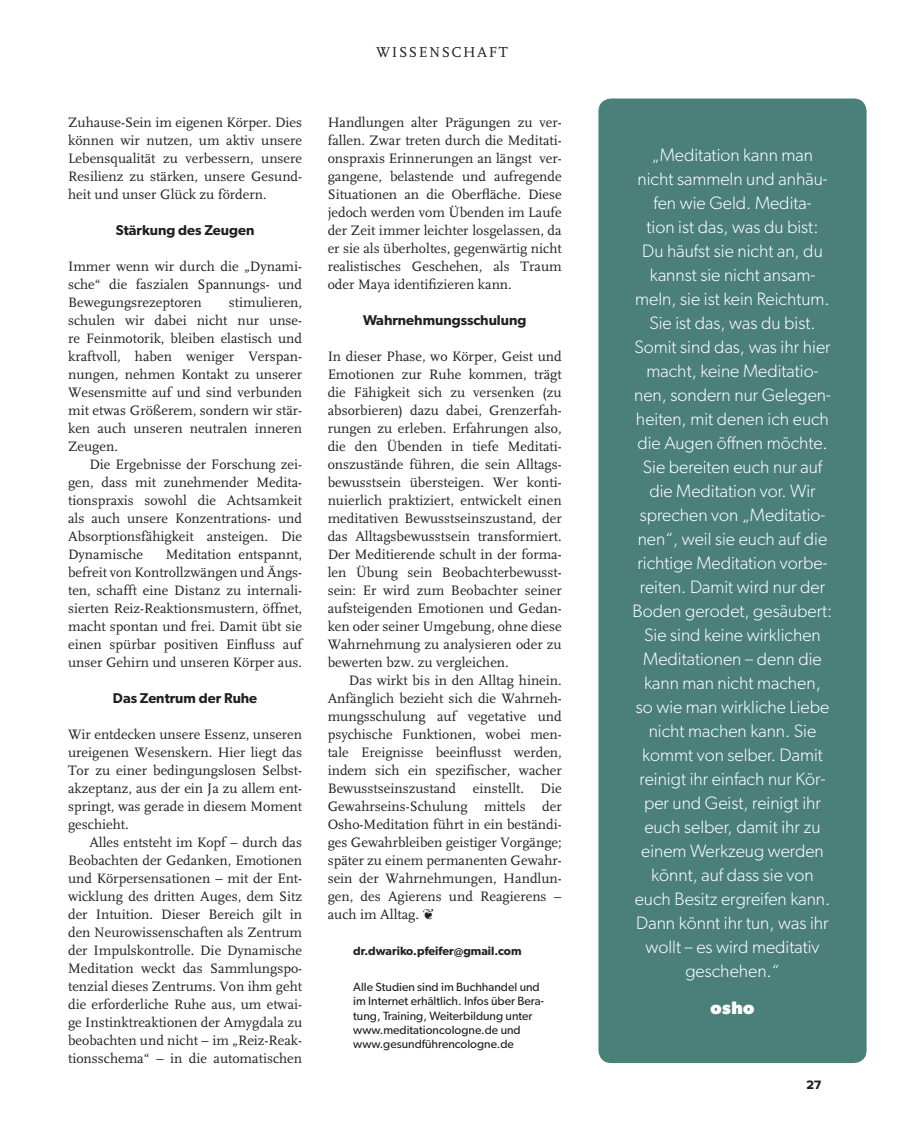
<style>
.page{position:relative;width:915px;height:1127px;background:#fff}
.page>*{position:absolute;margin:0;border:0;box-sizing:border-box;transform-origin:0 0}
.t1{font:300 18px/24px "Gibson";color:#fff;text-align:center}
.t2{font:700 18px "Gibson";color:#fff}
.t3{font:15px "FF Scala";letter-spacing:.1em;color:#231f20}
.t4{font:14.25px/18px "FF Scala";color:#231f20;text-align:justify}
.t5{font:600 14.25px "Gibson";color:#231f20}
.t6{font:12px/14.2px "Gibson";color:#231f20}
.t7{font:600 12px "Gibson";color:#231f20}
.t8{font:800 12px "Magallanes";color:#231f20}
</style>
<div class="page">
<div style="left:598px;top:99px;width:268px;height:964px;background:#4b7f79;border-radius:13px"></div>
<p class="t4" style="left:68px;top:113px;width:235px">Zuhause-Sein im eigenen Körper. Dies können wir nutzen, um aktiv unsere Lebensqualität zu verbessern, unsere Resilienz zu stärken, unsere Gesund&shy;heit und unser Glück zu fördern.</p>
<p class="t5" style="left:116px;top:221px;width:140px">Stärkung des Zeugen</p>
<p class="t4" style="left:68px;top:257px;width:235px">Immer wenn wir durch die „Dynami&shy;sche“ die faszialen Spannungs- und Bewegungsrezeptoren</p>
<p class="t4" style="left:68px;top:293px;width:235px;text-indent:161px">stimulieren, schulen wir dabei nicht nur unse&shy;re Feinmotorik, bleiben elastisch und kraftvoll, haben weniger Verspan&shy;nungen, nehmen Kontakt zu unserer Wesensmitte auf und sind verbunden mit etwas Größerem, sondern wir stär&shy;ken auch unseren neutralen inneren Zeugen.</p>
<p class="t4" style="left:68px;top:455px;width:235px;text-indent:21px">Die Ergebnisse der Forschung zei&shy;gen, dass mit zunehmender Medita&shy;tionspraxis sowohl die Achtsamkeit als auch unsere Konzentrations- und Absorptionsfähigkeit ansteigen. Die Dynamische</p>
<p class="t4" style="left:68px;top:545px;width:235px;text-indent:98px">Meditation entspannt, befreit von Kontrollzwängen und Ängs&shy;ten, schafft eine Distanz zu internali&shy;sierten Reiz-Reaktionsmustern, öffnet, macht spontan und frei. Damit übt sie einen spürbar positiven Einfluss auf unser Gehirn und unseren Körper aus.</p>
<p class="t5" style="left:113px;top:689px;width:146px">Das Zentrum der Ruhe</p>
<p class="t4" style="left:68px;top:725px;width:235px">Wir entdecken unsere Essenz, unseren ureigenen Wesenskern. Hier liegt das Tor zu einer bedingungslosen Selbst&shy;akzeptanz, aus der ein Ja zu allem ent&shy;springt, was gerade in diesem Moment geschieht.</p>
<p class="t4" style="left:68px;top:833px;width:235px;text-indent:21px">Alles entsteht im Kopf – durch das Beobachten der Gedanken, Emotionen und Körpersensationen – mit der Ent&shy;wicklung des dritten Auges, dem Sitz der Intuition. Dieser Bereich gilt in den Neurowissenschaften als Zentrum der Impulskontrolle. Die Dynamische Meditation weckt das Sammlungspo&shy;tenzial dieses Zentrums. Von ihm geht die erforderliche Ruhe aus, um etwai&shy;ge Instinktreaktionen der Amygdala zu beobachten und nicht – im „Reiz-Reak&shy;tionsschema“ – in die automatischen</p>
<p class="t3" style="left:376px;top:44px;width:133px">WISSENSCHAFT</p>
<p class="t4" style="left:327px;top:113px;width:235px">Handlungen alter Prägungen zu ver&shy;fallen. Zwar treten durch die Meditati&shy;onspraxis Erinnerungen an längst ver&shy;gangene, belastende und aufregende Situationen an die Oberfläche. Diese jedoch werden vom Übenden im Laufe der Zeit immer leichter losgelassen, da er sie als überholtes, gegenwärtig nicht realistisches Geschehen, als Traum oder Maya identifizieren kann.</p>
<p class="t5" style="left:363px;top:311px;width:165px">Wahrnehmungsschulung</p>
<p class="t4" style="left:327px;top:347px;width:235px">In dieser Phase, wo Körper, Geist und Emotionen zur Ruhe kommen, trägt die Fähigkeit sich zu versenken (zu absorbieren) dazu dabei, Grenzerfah&shy;rungen zu erleben. Erfahrungen also, die den Übenden in tiefe Meditati&shy;onszustände führen, die sein Alltags&shy;bewusstsein übersteigen. Wer konti&shy;nuierlich praktiziert, entwickelt einen meditativen Bewusstseinszustand, der das Alltagsbewusstsein transformiert.<br>Der Meditierende schult in der forma&shy;len Übung sein Beobachterbewusst&shy;sein: Er wird zum Beobachter seiner aufsteigenden Emotionen und Gedan&shy;ken oder seiner Umgebung, ohne diese Wahrnehmung zu analysieren oder zu bewerten bzw. zu vergleichen.</p>
<p class="t4" style="left:327px;top:671px;width:235px;text-indent:21px">Das wirkt bis in den Alltag hinein.<br>Anfänglich bezieht sich die Wahrneh&shy;mungsschulung auf vegetative und psychische Funktionen, wobei men&shy;tale Ereignisse beeinflusst werden, indem sich ein spezifischer, wacher Bewusstseinszustand einstellt. Die Gewahrseins-Schulung mittels der Osho-Meditation führt in ein beständi&shy;ges Gewahrbleiben geistiger Vorgänge; später zu einem permanenten Gewahr&shy;sein der Wahrnehmungen, Handlun&shy;gen, des Agierens und Reagierens – auch im Alltag. ❦</p>
<p class="t7" style="left:353px;top:944px;width:170px">dr.dwariko.pfeifer@gmail.com</p>
<p class="t6" style="left:353px;top:979px;width:192px">Alle Studien sind im Buchhandel und im Internet erhältlich. Infos über Bera&shy;tung, Training, Weiterbildung unter www.meditationcologne.de und www.gesundführencologne.de</p>
<p class="t1" style="left:632px;top:143px;width:201px">„Meditation kann man nicht sammeln und anhäu&shy;fen wie Geld. Medita-<br>tion ist das, was du bist:<br>Du häufst sie nicht an, du kannst sie nicht ansam&shy;meln, sie ist kein Reichtum.<br>Sie ist das, was du bist.<br>Somit sind das, was ihr hier macht, keine Meditatio&shy;nen, sondern nur Gelegen&shy;heiten, mit denen ich euch die Augen öffnen möchte.<br>Sie bereiten euch nur auf die Meditation vor. Wir sprechen von „Meditatio&shy;nen“, weil sie euch auf die richtige Meditation vorbe&shy;reiten. Damit wird nur der<br>Boden gerodet, gesäubert:<br>Sie sind keine wirklichen<br>Meditationen – denn die kann man nicht machen,<br>so wie man wirkliche Liebe nicht machen kann. Sie kommt von selber. Damit reinigt ihr einfach nur Kör&shy;per und Geist, reinigt ihr euch selber, damit ihr zu einem Werkzeug werden könnt, auf dass sie von euch Besitz ergreifen kann.<br>Dann könnt ihr tun, was ihr wollt – es wird meditativ geschehen.“</p>
<p class="t2" style="left:710px;top:997px;width:45px">osho</p>
<p class="t8" style="left:806px;top:1077px;width:16px">27</p>
</div>
